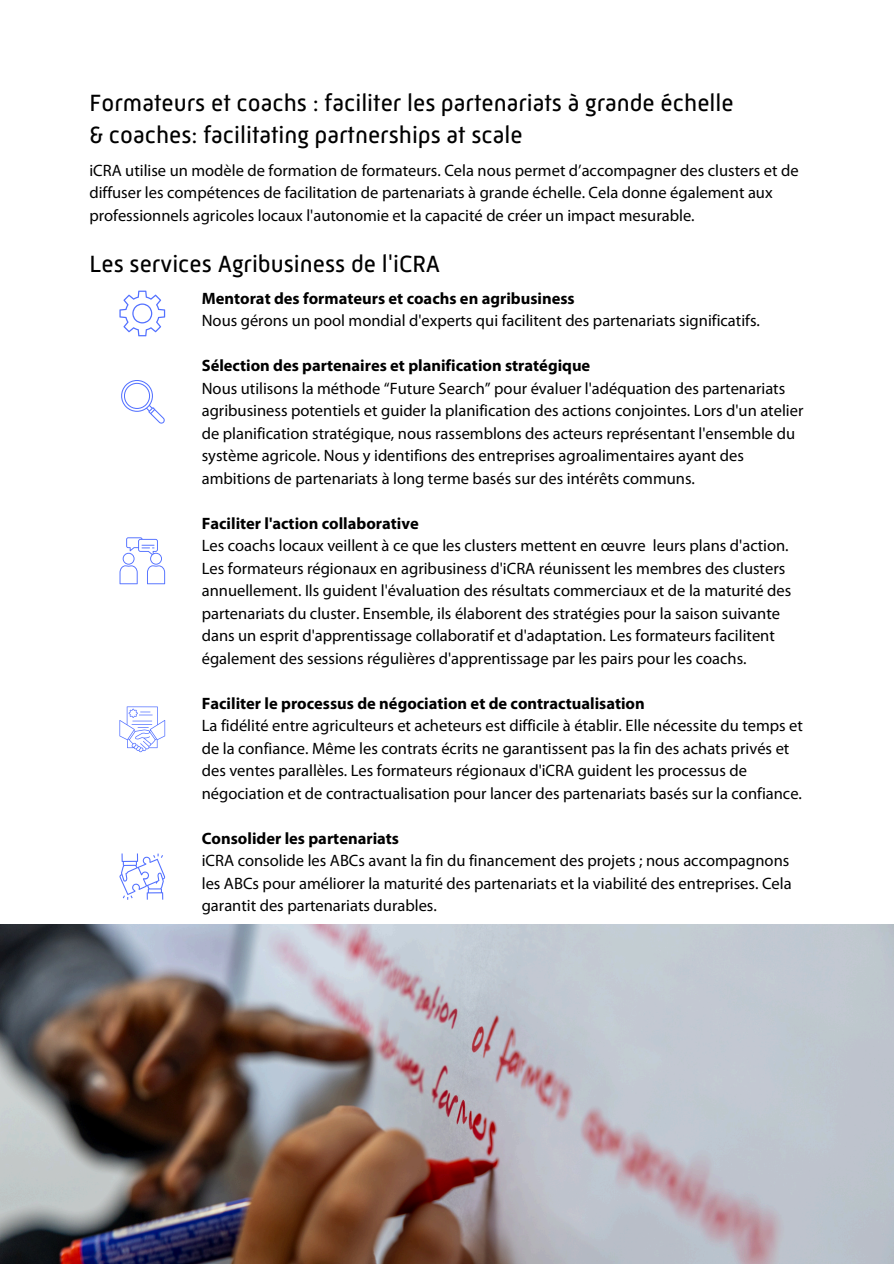
<style>
.page{position:relative;width:894px;height:1264px;background:#fff}
.page>*{position:absolute;margin:0;border:0;box-sizing:border-box;transform-origin:0 0}
.t1{font:24px/32.7px "Mic 32 New";color:#000}
.t2{font:16.5px/22.5px "Myriad Pro";color:#000}
.t3{font:700 16.5px "Myriad Pro";color:#000}
</style>
<div class="page">
<img style="left:0;top:924px;width:892px;height:339px">
<svg style="left:119px;top:290px;width:46px;height:46px"></svg>
<svg style="left:121px;top:380px;width:44px;height:43px"></svg>
<svg style="left:119px;top:537px;width:46px;height:47px"></svg>
<svg style="left:119px;top:706px;width:46px;height:46px"></svg>
<svg style="left:119px;top:853px;width:46px;height:46px"></svg>
<h1 class="t1" style="left:89px;top:86px;width:645px">Formateurs et coachs : faciliter les partenariats à grande échelle &amp; coaches: facilitating partnerships at scale</h1>
<p class="t2" style="left:89px;top:158px;width:710px">iCRA utilise un modèle de formation de formateurs. Cela nous permet d’accompagner des clusters et de diffuser les compétences de facilitation de partenariats à grande échelle. Cela donne également aux professionnels agricoles locaux l'autonomie et la capacité de créer un impact mesurable.</p>
<h1 class="t1" style="left:89px;top:247px;width:352px">Les services Agribusiness de l'iCRA</h1>
<p class="t3" style="left:202px;top:287px;width:374px">Mentorat des formateurs et coachs en agribusiness</p>
<p class="t2" style="left:202px;top:309px;width:559px">Nous gérons un pool mondial d'experts qui facilitent des partenariats significatifs.</p>
<p class="t3" style="left:202px;top:355px;width:390px">Sélection des partenaires et planification stratégique</p>
<p class="t2" style="left:202px;top:376px;width:603px">Nous utilisons la méthode “Future Search” pour évaluer l'adéquation des partenariats agribusiness potentiels et guider la planification des actions conjointes. Lors d'un atelier de planification stratégique, nous rassemblons des acteurs représentant l'ensemble du système agricole. Nous y identifions des entreprises agroalimentaires ayant des ambitions de partenariats à long terme basés sur des intérêts communs.</p>
<p class="t3" style="left:202px;top:512px;width:218px">Faciliter l'action collaborative</p>
<p class="t2" style="left:202px;top:534px;width:590px">Les coachs locaux veillent à ce que les clusters mettent en œuvre leurs plans d'action.<br>Les formateurs régionaux en agribusiness d'iCRA réunissent les membres des clusters annuellement. Ils guident l'évaluation des résultats commerciaux et de la maturité des partenariats du cluster. Ensemble, ils élaborent des stratégies pour la saison suivante dans un esprit d'apprentissage collaboratif et d'adaptation. Les formateurs facilitent également des sessions régulières d'apprentissage par les pairs pour les coachs.</p>
<p class="t3" style="left:202px;top:692px;width:444px">Faciliter le processus de négociation et de contractualisation</p>
<p class="t2" style="left:202px;top:714px;width:602px">La fidélité entre agriculteurs et acheteurs est difficile à établir. Elle nécessite du temps et de la confiance. Même les contrats écrits ne garantissent pas la fin des achats privés et des ventes parallèles. Les formateurs régionaux d'iCRA guident les processus de négociation et de contractualisation pour lancer des partenariats basés sur la confiance.</p>
<p class="t3" style="left:202px;top:827px;width:199px">Consolider les partenariats</p>
<p class="t2" style="left:202px;top:849px;width:591px">iCRA consolide les ABCs avant la fin du financement des projets ; nous accompagnons les ABCs pour améliorer la maturité des partenariats et la viabilité des entreprises. Cela garantit des partenariats durables.</p>
</div>
